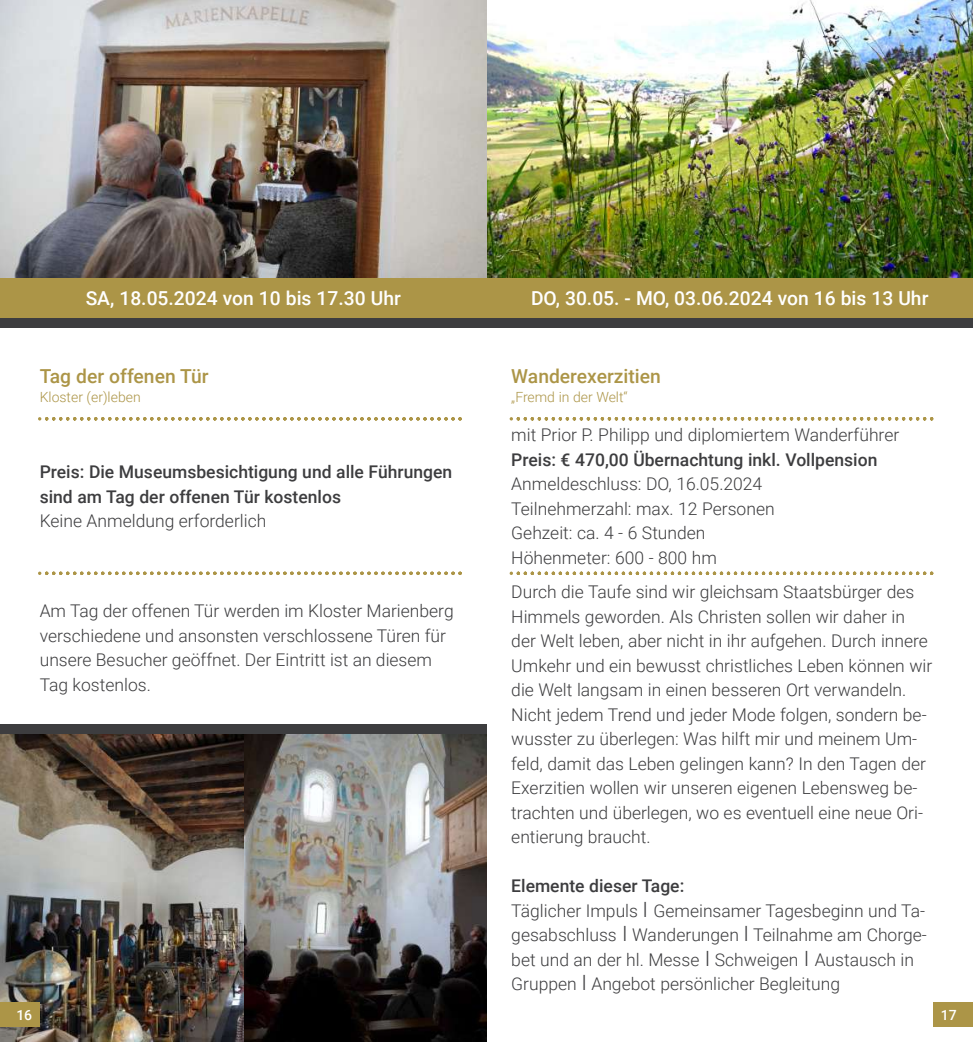
<style>
.page{position:relative;width:973px;height:1042px;background:#fff}
.page>*{position:absolute;margin:0;border:0;box-sizing:border-box;transform-origin:0 0}
.t1{font:500 19.25px "Roboto";color:#fff}
.t2{font:500 19.25px "Roboto";color:#ac9547}
.t3{font:300 17.5px/24.5px "Roboto";color:#3d3d3f}
.t4{font:500 17.5px/24.5px "Roboto";color:#3d3d3f}
.t5{font:300 14px "Roboto";color:#ac9547}
.t6{font:500 14px "Roboto";color:#fff}
.s1{font-weight:500}
.s2{font-size:21px}
</style>
<div class="page">
<div style="left:0;top:278px;width:486px;height:39px;background:#ac9547"></div>
<div style="left:0;top:317px;width:486px;height:10px;background:#3d3d3f"></div>
<div style="left:0;top:724px;width:486px;height:10px;background:#3d3d3f"></div>
<img style="left:0;top:734px;width:486px;height:308px">
<svg style="left:40px;top:571px;width:421px;height:4px"></svg>
<div style="left:486px;top:278px;width:486px;height:39px;background:#ac9547"></div>
<svg style="left:40px;top:417px;width:421px;height:3px"></svg>
<div style="left:486px;top:317px;width:486px;height:10px;background:#3d3d3f"></div>
<svg style="left:511px;top:571px;width:422px;height:4px"></svg>
<svg style="left:511px;top:417px;width:422px;height:3px"></svg>
<img style="left:0;top:0;width:972px;height:278px">
<div style="left:0;top:1002px;width:40px;height:25px;background:#ac9547"></div>
<div style="left:933px;top:1002px;width:39px;height:25px;background:#ac9547"></div>
<p class="t1" style="left:86px;top:290px;width:316px">SA, 18.05.2024 von 10 bis 17.30 Uhr</p>
<p class="t2" style="left:40px;top:368px;width:170px">Tag der offenen Tür</p>
<p class="t5" style="left:40px;top:391px;width:102px">Kloster (er)leben</p>
<p class="t4" style="left:40px;top:461px;width:414px">Preis: Die Museumsbesichtigung und alle Führungen sind am Tag der offenen Tür kostenlos</p>
<p class="t3" style="left:40px;top:510px;width:228px">Keine Anmeldung erforderlich</p>
<p class="t3" style="left:40px;top:601px;width:415px">Am Tag der offenen Tür werden im Kloster Marienberg verschiedene und ansonsten verschlossene Türen für unsere Besucher geöffnet. Der Eintritt ist an diesem Tag kostenlos.</p>
<p class="t1" style="left:531px;top:290px;width:399px">DO, 30.05. - MO, 03.06.2024 von 16 bis 13 Uhr</p>
<p class="t2" style="left:511px;top:368px;width:151px">Wanderexerzitien</p>
<p class="t5" style="left:511px;top:391px;width:118px">„Fremd in der Welt“</p>
<p class="t3" style="left:511px;top:425px;width:389px">mit Prior P. Philipp und diplomiertem Wanderführer</p>
<p class="t4" style="left:511px;top:449px;width:367px">Preis: € 470,00 Übernachtung inkl. Vollpension</p>
<p class="t3" style="left:511px;top:474px;width:265px">Anmeldeschluss: DO, 16.05.2024<br>Teilnehmerzahl: max. 12 Personen<br>Gehzeit: ca. 4 - 6 Stunden<br>Höhenmeter: 600 - 800 hm</p>
<p class="t3" style="left:511px;top:582px;width:422px">Durch die Taufe sind wir gleichsam Staatsbürger des Himmels geworden. Als Christen sollen wir daher in der Welt leben, aber nicht in ihr aufgehen. Durch innere Umkehr und ein bewusst christliches Leben können wir die Welt langsam in einen besseren Ort verwandeln.<br>Nicht jedem Trend und jeder Mode folgen, sondern be‐ wusster zu überlegen: Was hilft mir und meinem Um‐ feld, damit das Leben gelingen kann? In den Tagen der Exerzitien wollen wir unseren eigenen Lebensweg be‐ trachten und überlegen, wo es eventuell eine neue Ori‐ entierung braucht.</p>
<p class="t3" style="left:511px;top:876px;width:417px"><span class="s1">Elemente dieser Tage:<br></span>Täglicher Impuls <span class="s2">I</span> Gemeinsamer Tagesbeginn und Ta‐ gesabschluss <span class="s2">I</span> Wanderungen <span class="s2">I</span> Teilnahme am Chorge‐ bet und an der hl. Messe <span class="s2">I</span> Schweigen <span class="s2">I</span> Austausch in Gruppen <span class="s2">I</span> Angebot persönlicher Begleitung</p>
<p class="t6" style="left:16px;top:1009px;width:17px">106</p>
<p class="t6" style="left:940px;top:1009px;width:17px">17</p>
</div>
